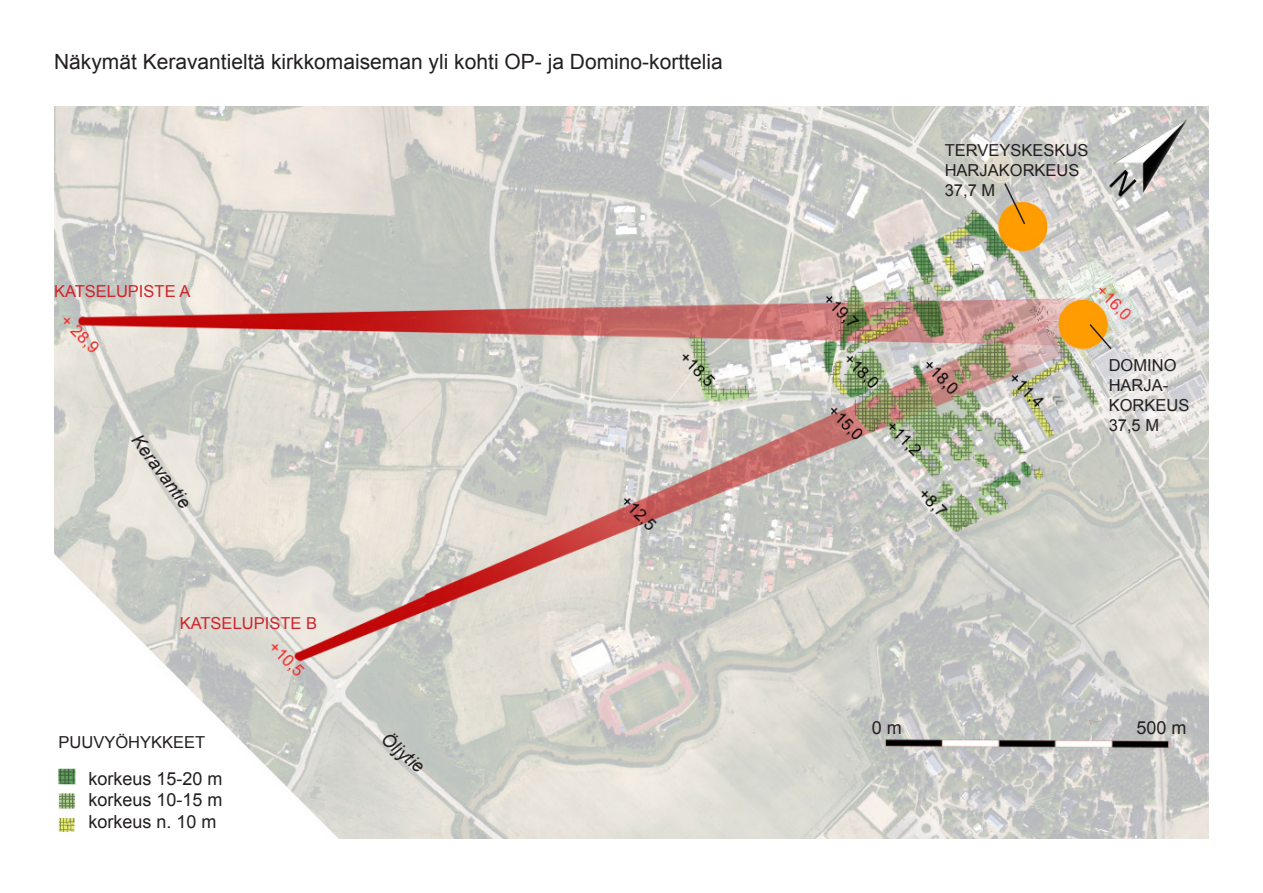
<style>
.page{position:relative;width:1263px;height:893px;background:#fff}
.page>*{position:absolute;margin:0;border:0;box-sizing:border-box;transform-origin:0 0}
.Väliotsikot{font:21px "Arial";color:#231f20}
.t1{font:18px "Arial";color:#231f20}
.kuvateksti{font:italic 18px "Arial";color:#231f20}
.t2{font:16.5px/19.8px "Arial";color:#231f20}
.t3{font:16.5px "Arial";color:#d1232a}
</style>
<div class="page">
<img style="left:54px;top:106px;width:1155px;height:733px">
<img style="left:54px;top:763px;width:26px;height:76px">
<svg style="left:1003px;top:182px;width:23px;height:44px"></svg>
<svg style="left:1088px;top:322px;width:25px;height:29px"></svg>
<p class="Väliotsikot" style="left:54px;top:48px;width:670px">Näkymät Keravantieltä kirkkomaiseman yli kohti OP- ja Domino-korttelia</p>
<p class="t3" style="left:54px;top:280px;width:138px">KATSELUPISTE A</p>
<p class="kuvateksti" style="left:145px;top:430px;width:88px;rotate:53deg">Keravantie</p>
<p class="t3" style="left:180px;top:612px;width:139px">KATSELUPISTE B</p>
<p class="t2" style="left:59px;top:732px;width:148px">PUUVYÖHYKKEET</p>
<p class="t1" style="left:88px;top:767px;width:136px">korkeus 15-20 m</p>
<p class="t1" style="left:88px;top:788px;width:136px">korkeus 10-15 m</p>
<p class="t1" style="left:88px;top:810px;width:130px">korkeus n. 10 m</p>
<p class="kuvateksti" style="left:391px;top:728px;width:52px;rotate:40deg">Öljytie</p>
<p class="t2" style="left:945px;top:141px;width:145px">TERVEYSKESKUS<br>HARJAKORKEUS<br>37,7 M</p>
<p class="t2" style="left:1109px;top:356px;width:69px">DOMINO</p>
<p class="t2" style="left:1109px;top:376px;width:82px">HARJA-<br>KORKEUS<br>37,5 M</p>
<p class="t1" style="left:872px;top:716px;width:32px">0 m</p>
<p class="t1" style="left:1136px;top:716px;width:52px">500 m</p>
</div>
